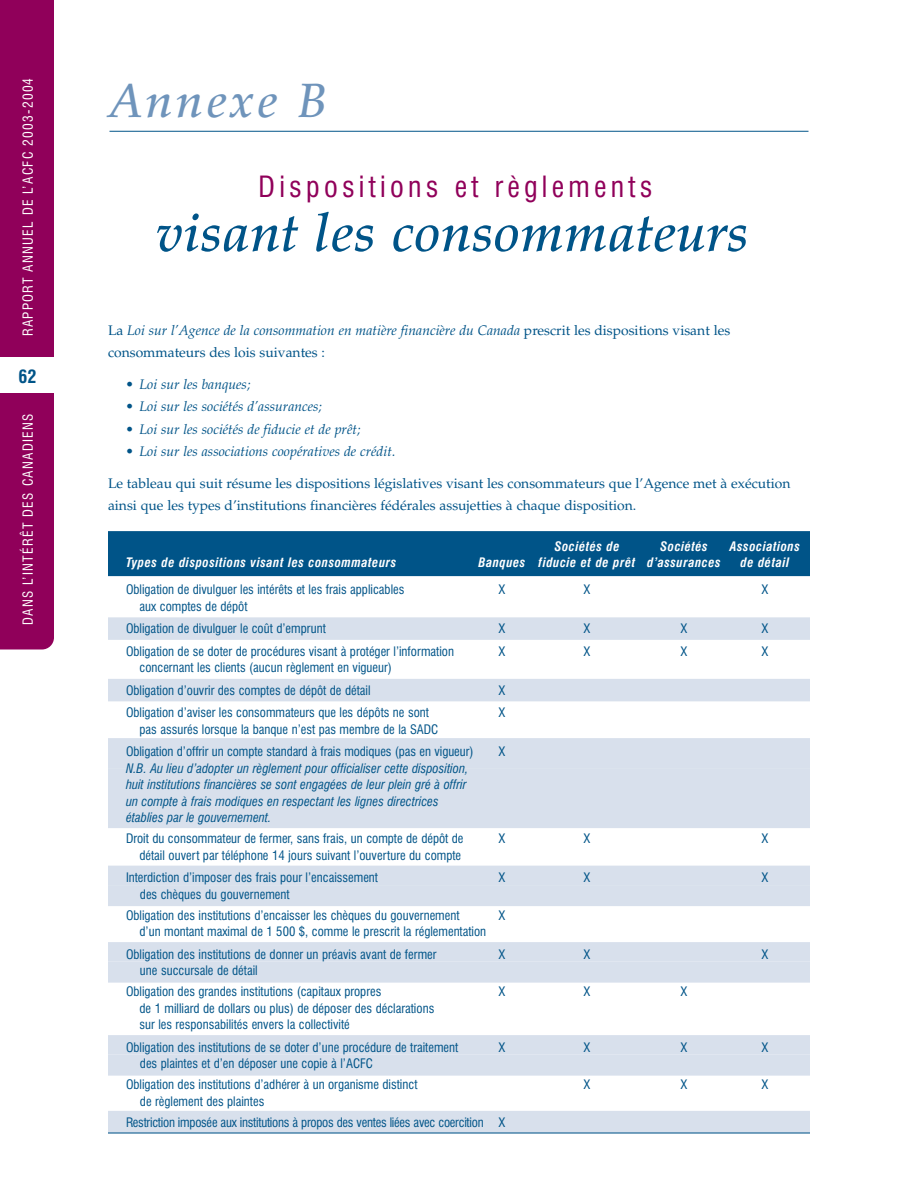
<style>
.page{position:relative;width:918px;height:1188px;background:#fff}
.page>*{position:absolute;margin:0;border:0;box-sizing:border-box;transform-origin:0 0}
.t1{font:italic 500 54px "Palatino";letter-spacing:.015em;color:#005488}
.t2{font:italic 500 48px "Palatino";letter-spacing:.075em;color:#6f94bb}
.t3{font:condensed 28.5px "Swiss 721 BT";letter-spacing:.15em;color:#90005a}
.t4{font:700 condensed 18px "Swiss 721 BT";color:#005488}
.t5{font:13.8px/22.5px "Palatino";color:#005488}
.t6{font:italic 13.8px "Palatino";color:#005488}
.t7{font:condensed 13.5px "Swiss 721 BT";letter-spacing:.09em;color:#fff}
.t8{font:condensed 12.75px/22.5px "Swiss 721 BT";color:#005488}
.t9{font:italic condensed 12.75px/16.5px "Swiss 721 BT";color:#005488}
.t10{font:italic 700 condensed 12.75px "Swiss 721 BT";letter-spacing:.04em;color:#fff}
.t11{font:condensed 12.75px/21px "Swiss 721 BT";letter-spacing:-.02em;color:#005488}
.s1{font-style:italic}
</style>
<div class="page">
<div style="left:0;top:0;width:54px;height:650px;background:#90005a"></div>
<div style="left:0;top:357px;width:70px;height:36px;background:#fff"></div>
<div style="left:108px;top:531px;width:702px;height:45px;background:#005488"></div>
<div style="left:108px;top:617px;width:702px;height:23px;background:#d8e0ec"></div>
<div style="left:108px;top:679px;width:702px;height:22px;background:#d8e0ec"></div>
<div style="left:108px;top:738px;width:702px;height:30px;background:#d8e0ec"></div>
<div style="left:108px;top:768px;width:702px;height:60px;background:#d8e0ec"></div>
<div style="left:108px;top:866px;width:702px;height:19px;background:#d8e0ec"></div>
<div style="left:108px;top:885px;width:702px;height:21px;background:#d8e0ec"></div>
<div style="left:108px;top:942px;width:702px;height:20px;background:#d8e0ec"></div>
<div style="left:108px;top:962px;width:702px;height:21px;background:#d8e0ec"></div>
<div style="left:108px;top:1035px;width:702px;height:20px;background:#d8e0ec"></div>
<div style="left:108px;top:1055px;width:702px;height:21px;background:#d8e0ec"></div>
<div style="left:108px;top:1111px;width:702px;height:22px;background:#d8e0ec"></div>
<hr style="left:108px;top:1133px;width:702px;height:1px;background:#005488">
<hr style="left:110px;top:131px;width:698px;height:1px;background:#005488">
<p class="t7" style="left:23px;top:336px;width:260px;rotate:-90deg">RAPPORT ANNUEL DE L’ACFC 2003-2004</p>
<h3 class="t4" style="left:19px;top:370px;width:19px">62</h3>
<p class="t7" style="left:23px;top:625px;width:212px;rotate:-90deg">DANS L’INTÉRÊT DES CANADIENS</p>
<h2 class="t2" style="left:110px;top:82px;width:219px">Annexe B</h2>
<h3 class="t3" style="left:259px;top:177px;width:395px">Dispositions et règlements</h3>
<h1 class="t1" style="left:156px;top:212px;width:594px">visant les consommateurs</h1>
<p class="t5" style="left:108px;top:320px;width:624px">La <span class="s1">Loi sur l’Agence de la consommation en matière financière du Canada</span> prescrit les dispositions visant les consommateurs des lois suivantes :</p>
<p class="t6" style="left:126px;top:379px;width:126px">• Loi sur les banques;</p>
<p class="t6" style="left:126px;top:401px;width:198px">• Loi sur les sociétés d’assurances;</p>
<p class="t6" style="left:126px;top:424px;width:236px">• Loi sur les sociétés de fiducie et de prêt;</p>
<p class="t6" style="left:126px;top:446px;width:271px">• Loi sur les associations coopératives de crédit.</p>
<p class="t5" style="left:108px;top:473px;width:684px">Le tableau qui suit résume les dispositions législatives visant les consommateurs que l’Agence met à exécution ainsi que les types d’institutions financières fédérales assujetties à chaque disposition.</p>
<p class="t10" style="left:554px;top:540px;width:67px">Sociétés de</p>
<p class="t10" style="left:660px;top:540px;width:49px">Sociétés</p>
<p class="t10" style="left:730px;top:540px;width:72px">Associations</p>
<p class="t10" style="left:126px;top:557px;width:272px">Types de dispositions visant les consommateurs</p>
<p class="t10" style="left:478px;top:557px;width:244px">Banques fiducie et de prêt d’assurances</p>
<p class="t10" style="left:741px;top:557px;width:50px">de détail</p>
<p class="t8" style="left:126px;top:580px;width:280px">Obligation de divulguer les intérêts et les frais applicables</p>
<p class="t8" style="left:499px;top:580px;width:8px">X</p>
<p class="t8" style="left:584px;top:580px;width:8px">X</p>
<p class="t8" style="left:762px;top:580px;width:8px">X</p>
<p class="t8" style="left:126px;top:596px;width:202px;text-indent:14px">aux comptes de dépôt<br>Obligation de divulguer le coût d’emprunt</p>
<p class="t8" style="left:499px;top:619px;width:8px">X</p>
<p class="t8" style="left:584px;top:619px;width:8px">X</p>
<p class="t8" style="left:681px;top:619px;width:8px">X</p>
<p class="t8" style="left:762px;top:619px;width:8px">X</p>
<p class="t8" style="left:126px;top:641px;width:330px">Obligation de se doter de procédures visant à protéger l’information</p>
<p class="t8" style="left:499px;top:641px;width:8px">X</p>
<p class="t8" style="left:584px;top:641px;width:8px">X</p>
<p class="t8" style="left:681px;top:641px;width:8px">X</p>
<p class="t8" style="left:762px;top:641px;width:8px">X</p>
<p class="t8" style="left:126px;top:658px;width:267px;text-indent:13px">concernant les clients (aucun règlement en vigueur)<br>Obligation d’ouvrir des comptes de dépôt de détail</p>
<p class="t8" style="left:499px;top:680px;width:8px">X</p>
<p class="t8" style="left:126px;top:703px;width:304px">Obligation d’aviser les consommateurs que les dépôts ne sont</p>
<p class="t8" style="left:499px;top:703px;width:8px">X</p>
<p class="t8" style="left:126px;top:719px;width:349px;text-indent:13px">pas assurés lorsque la banque n’est pas membre de la SADC<br>Obligation d’offrir un compte standard à frais modiques (pas en vigueur)</p>
<p class="t8" style="left:499px;top:742px;width:8px">X</p>
<p class="t9" style="left:126px;top:761px;width:344px">N.B. Au lieu d’adopter un règlement pour officialiser cette disposition, huit institutions financières se sont engagées de leur plein gré à offrir un compte à frais modiques en respectant les lignes directrices établies par le gouvernement.</p>
<p class="t8" style="left:126px;top:829px;width:339px">Droit du consommateur de fermer, sans frais, un compte de dépôt de</p>
<p class="t8" style="left:499px;top:829px;width:8px">X</p>
<p class="t8" style="left:584px;top:829px;width:8px">X</p>
<p class="t8" style="left:762px;top:829px;width:8px">X</p>
<p class="t8" style="left:126px;top:845px;width:337px;text-indent:13px">détail ouvert par téléphone 14 jours suivant l’ouverture du compte<br>Interdiction d’imposer des frais pour l’encaissement</p>
<p class="t8" style="left:499px;top:868px;width:8px">X</p>
<p class="t8" style="left:584px;top:868px;width:8px">X</p>
<p class="t8" style="left:762px;top:868px;width:8px">X</p>
<p class="t8" style="left:126px;top:885px;width:335px;line-height:21px;text-indent:14px">des chèques du gouvernement<br>Obligation des institutions d’encaisser les chèques du gouvernement</p>
<p class="t8" style="left:126px;top:922px;width:362px;text-indent:13px">d’un montant maximal de 1 500 $, comme le prescrit la réglementation<br>Obligation des institutions de donner un préavis avant de fermer</p>
<p class="t8" style="left:126px;top:962px;width:257px;line-height:21px;text-indent:14px">une succursale de détail<br>Obligation des grandes institutions (capitaux propres</p>
<p class="t8" style="left:499px;top:905px;width:8px">X</p>
<p class="t8" style="left:499px;top:944px;width:8px">X</p>
<p class="t8" style="left:584px;top:944px;width:8px">X</p>
<p class="t8" style="left:762px;top:944px;width:8px">X</p>
<p class="t8" style="left:499px;top:982px;width:8px">X</p>
<p class="t8" style="left:584px;top:982px;width:8px">X</p>
<p class="t8" style="left:681px;top:982px;width:8px">X</p>
<p class="t8" style="left:140px;top:1001px;width:296px;line-height:16.5px">de 1 milliard de dollars ou plus) de déposer des déclarations sur les responsabilités envers la collectivité</p>
<p class="t8" style="left:126px;top:1037px;width:334px">Obligation des institutions de se doter d’une procédure de traitement</p>
<p class="t8" style="left:499px;top:1037px;width:8px">X</p>
<p class="t8" style="left:584px;top:1037px;width:8px">X</p>
<p class="t8" style="left:681px;top:1037px;width:8px">X</p>
<p class="t8" style="left:762px;top:1037px;width:8px">X</p>
<p class="t8" style="left:126px;top:1055px;width:293px;line-height:21px;text-indent:14px">des plaintes et d’en déposer une copie à l’ACFC<br>Obligation des institutions d’adhérer à un organisme distinct</p>
<p class="t8" style="left:584px;top:1075px;width:8px">X</p>
<p class="t8" style="left:681px;top:1075px;width:8px">X</p>
<p class="t8" style="left:762px;top:1075px;width:8px">X</p>
<p class="t11" style="left:126px;top:1092px;width:381px;text-indent:14px">de règlement des plaintes<br>Restriction imposée aux institutions à propos des ventes liées avec coercition X</p>
</div>
